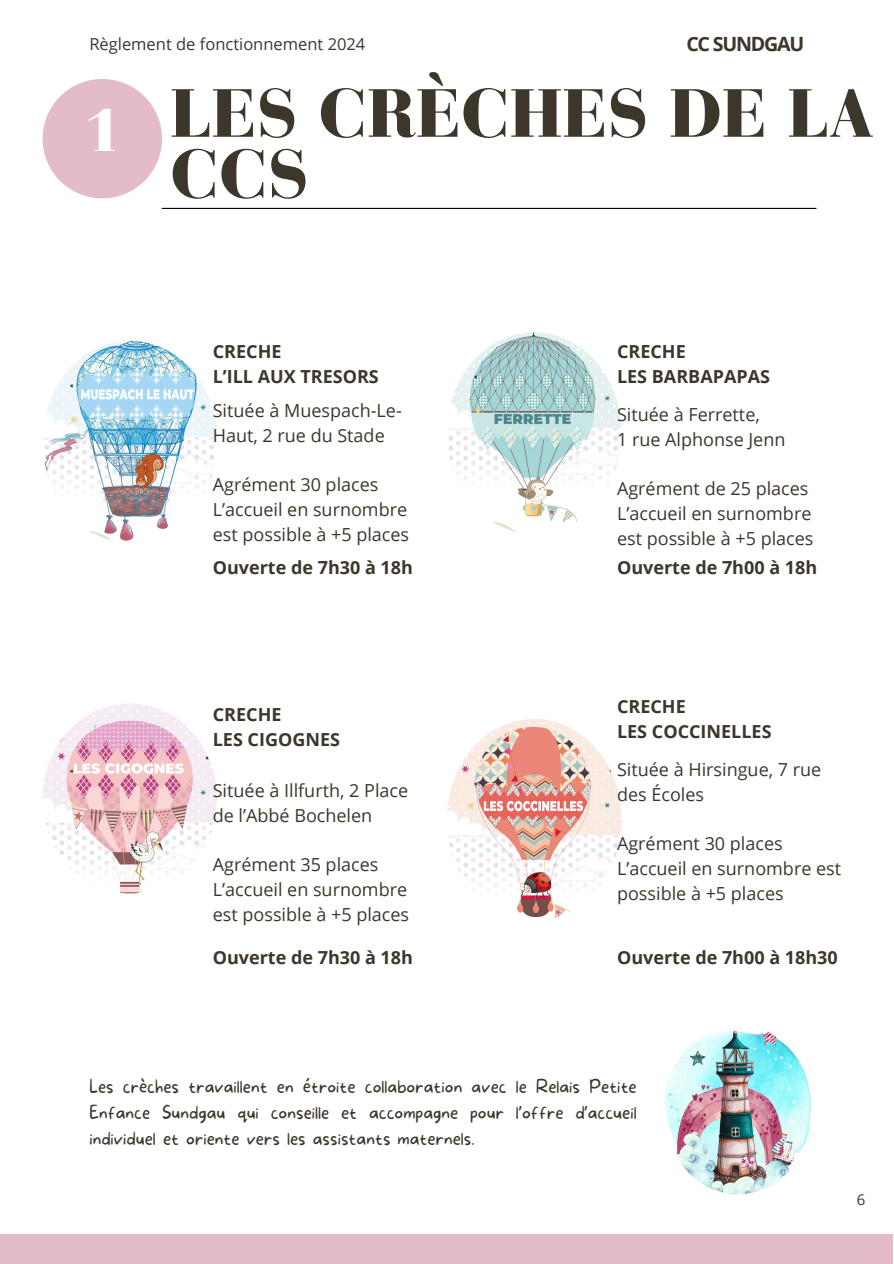
<style>
.page{position:relative;width:894px;height:1264px;background:#fff}
.page>*{position:absolute;margin:0;border:0;box-sizing:border-box;transform-origin:0 0}
.t1{font:900 67.5px/60.8px "Bauer Bodoni Pro";color:#3d362b}
.t2{font:900 60px "Bauer Bodoni Pro";color:#fff}
.t3{font:700 19.65px "Open Sans";letter-spacing:-.065em;color:#3d362b}
.t4{font:18px/24.8px "Open Sans";color:#3d362b}
.t5{font:100 18px/25.8px "More Sugar";color:#3d362b;text-align:justify}
.t6{font:700 18px/24.8px "Open Sans";color:#3d362b}
.t7{font:16.5px "Open Sans";color:#3d362b}
.t8{font:15px "Open Sans";color:#3d362b}
.s1{font-family:"Noto Sans";font-weight:400}
</style>
<div class="page">
<hr style="left:162px;top:208px;width:654px;height:1px;background:#000">
<img style="left:43px;top:703px;width:174px;height:190px;border-radius:50%">
<img style="left:43px;top:341px;width:174px;height:201px;border-radius:50%">
<img style="left:446px;top:332px;width:175px;height:202px;border-radius:50%">
<img style="left:446px;top:718px;width:175px;height:202px;border-radius:50%">
<img style="left:663px;top:1024px;width:148px;height:170px;border-radius:50%">
<div style="left:0;top:1233px;width:892px;height:30px;background:#e4bcc7"></div>
<div style="left:43px;top:79px;width:119px;height:119px;background:#e4bcc7;border-radius:50%"></div>
<h1 class="t7" style="left:89px;top:33px;width:277px">Règlement de fonctionnement 2024</h1>
<p class="t3" style="left:686px;top:30px;width:119px">CC SUNDGAU</p>
<p class="t2" style="left:84px;top:107px;width:38px">1</p>
<p class="t1" style="left:170px;top:90px;width:705px">LES CRÈCHES DE LA<br>CCS</p>
<h3 class="t6" style="left:213px;top:338px;width:167px">CRECHE<br>L’ILL AUX TRESORS</h3>
<h3 class="t4" style="left:213px;top:397px;width:190px">Située à Muespach-Le-<br>Haut, 2 rue du Stade</h3>
<p class="t4" style="left:213px;top:471px;width:198px">Agrément 30 places<br>L’accueil en surnombre est possible à +5 places</p>
<h2 class="t6" style="left:617px;top:338px;width:154px">CRECHE<br>LES BARBAPAPAS</h2>
<h4 class="t4" style="left:617px;top:401px;width:170px">Située à Ferrette,<br>1 rue Alphonse Jenn</h4>
<h4 class="t4" style="left:617px;top:475px;width:198px">Agrément de 25 places<br>L’accueil en surnombre est possible à +5 places</h4>
<p class="t6" style="left:213px;top:554px;width:202px">Ouverte de 7h30 à 18h</p>
<h2 class="t6" style="left:617px;top:554px;width:202px">Ouverte de 7h00 à 18h</h2>
<p class="t6" style="left:213px;top:701px;width:129px">CRECHE<br>LES CIGOGNES</p>
<p class="t6" style="left:617px;top:693px;width:156px">CRECHE<br>LES COCCINELLES</p>
<p class="t4" style="left:213px;top:777px;width:197px">Située à Illfurth, 2 Place</p>
<p class="t4" style="left:213px;top:802px;width:161px">de l’Abbé Bochelen</p>
<h4 class="t4" style="left:213px;top:851px;width:167px">Agrément 35 places</h4>
<h3 class="t4" style="left:213px;top:876px;width:196px">L’accueil en surnombre</h3>
<h2 class="t4" style="left:213px;top:901px;width:198px">est possible à +5 places</h2>
<p class="t4" style="left:617px;top:756px;width:206px">Située à Hirsingue, 7 rue</p>
<p class="t4" style="left:617px;top:781px;width:89px">des Écoles</p>
<p class="t4" style="left:617px;top:831px;width:167px">Agrément 30 places</p>
<p class="t4" style="left:617px;top:855px;width:225px">L’accueil en surnombre est</p>
<p class="t4" style="left:617px;top:880px;width:168px">possible à +5 places</p>
<h3 class="t6" style="left:213px;top:944px;width:202px">Ouverte de 7h30 à 18h</h3>
<h4 class="t6" style="left:617px;top:944px;width:222px">Ouverte de 7h00 à 18h30</h4>
<h2 class="t5" style="left:89px;top:1074px;width:548px">Les crèches travaillent en étroite collaboration avec le Relais Petite Enfance Sundgau qui conseille et accompagne pour l<span class="s1">’</span>offre d<span class="s1">’</span>accueil individuel et oriente vers les assistants maternels.</h2>
<p class="t8" style="left:856px;top:1189px;width:10px">6</p>
</div>
